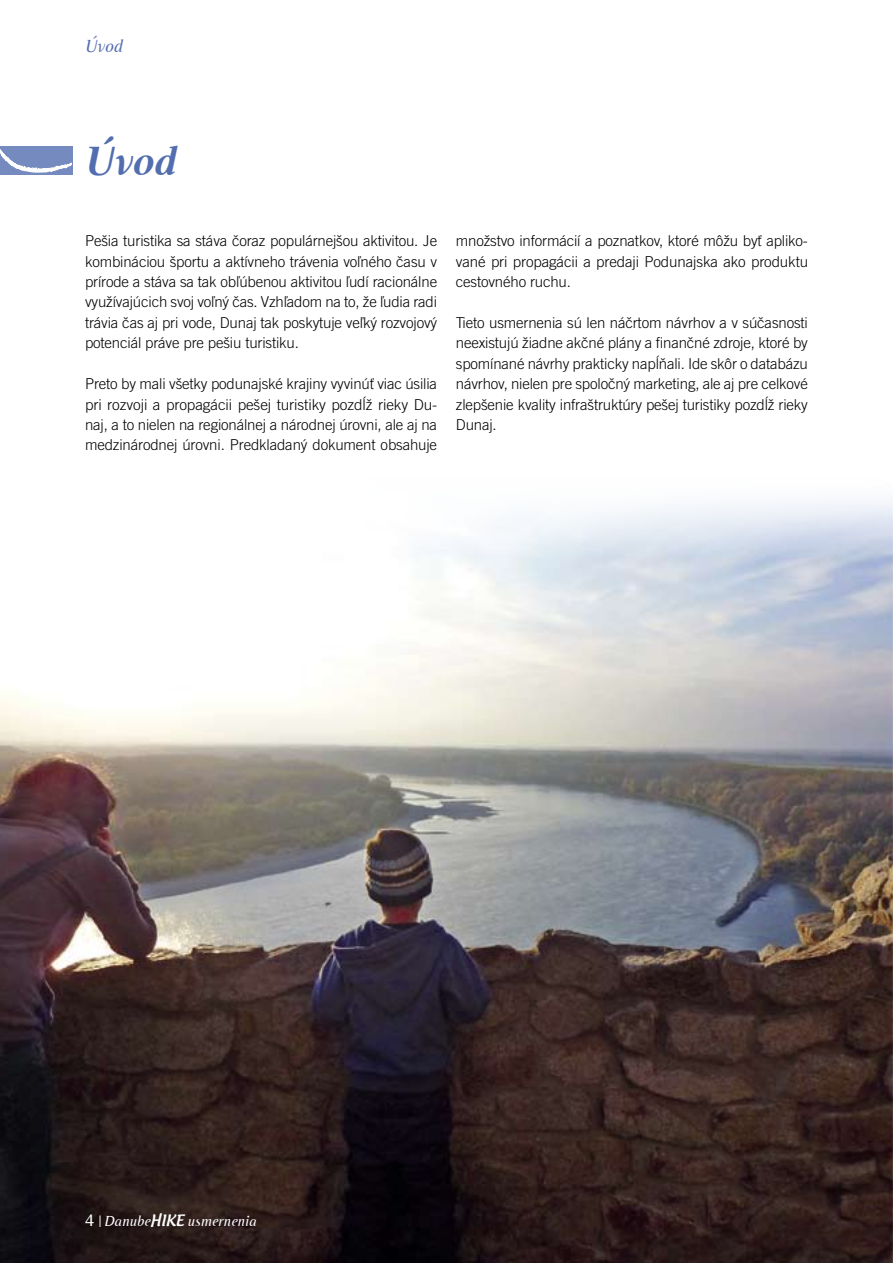
<style>
.page{position:relative;width:893px;height:1263px;background:#fff}
.page>*{position:absolute;margin:0;border:0;box-sizing:border-box;transform-origin:0 0}
.t1{font:italic 700 42px "Cutoff Pro";color:#536eaf}
.t2{font:italic 18px "Cutoff Pro";color:#536eaf}
.t3{font:300 15px/20.4px "Trade Gothic LT Pro";letter-spacing:-.01em;color:#000;text-align:justify}
.t4{font:italic 15px "Cutoff Pro";color:#fff}
.s1{font-style:normal;font-size:18px}
.s2{font-style:normal}
.s3{font-family:"Androgyne";font-weight:500;font-style:normal}
</style>
<div class="page">
<img style="left:0;top:500px;width:893px;height:763px">
<div style="left:0;top:147px;width:73px;height:28px;background:#758bbf"></div>
<svg style="left:0;top:150px;width:72px;height:23px"></svg>
<p class="t2" style="left:85px;top:36px;width:39px">Úvod</p>
<h1 class="t1" style="left:85px;top:136px;width:93px">Úvod</h1>
<p class="t3" style="left:85px;top:230px;width:354px">Pešia turistika sa stáva čoraz populárnejšou aktivitou. Je kombináciou športu a aktívneho trávenia voľného času v prírode a stáva sa tak obľúbenou aktivitou ľudí racionálne využívajúcich svoj voľný čas. Vzhľadom na to, že ľudia radi trávia čas aj pri vode, Dunaj tak poskytuje veľký rozvojový potenciál práve pre pešiu turistiku.</p>
<p class="t3" style="left:85px;top:373px;width:354px">Preto by mali všetky podunajské krajiny vyvinúť viac úsilia pri rozvoji a propagácii pešej turistiky pozdĺž rieky Du&shy;naj, a to nielen na regionálnej a národnej úrovni, ale aj na medzinárodnej úrovni. Predkladaný dokument obsahuje</p>
<p class="t3" style="left:456px;top:230px;width:354px">množstvo informácií a poznatkov, ktoré môžu byť apliko&shy;vané pri propagácii a predaji Podunajska ako produktu cestovného ruchu.</p>
<p class="t3" style="left:456px;top:312px;width:354px">Tieto usmernenia sú len náčrtom návrhov a v súčasnosti neexistujú žiadne akčné plány a finančné zdroje, ktoré by spomínané návrhy prakticky napĺňali. Ide skôr o databázu návrhov, nielen pre spoločný marketing, ale aj pre celkové zlepšenie kvality infraštruktúry pešej turistiky pozdĺž rieky Dunaj.</p>
<p class="t4" style="left:85px;top:1212px;width:173px"><span class="s1">4</span> <span class="s2">|</span>Danube<span class="s3">HIKE</span> usmernenia</p>
</div>
